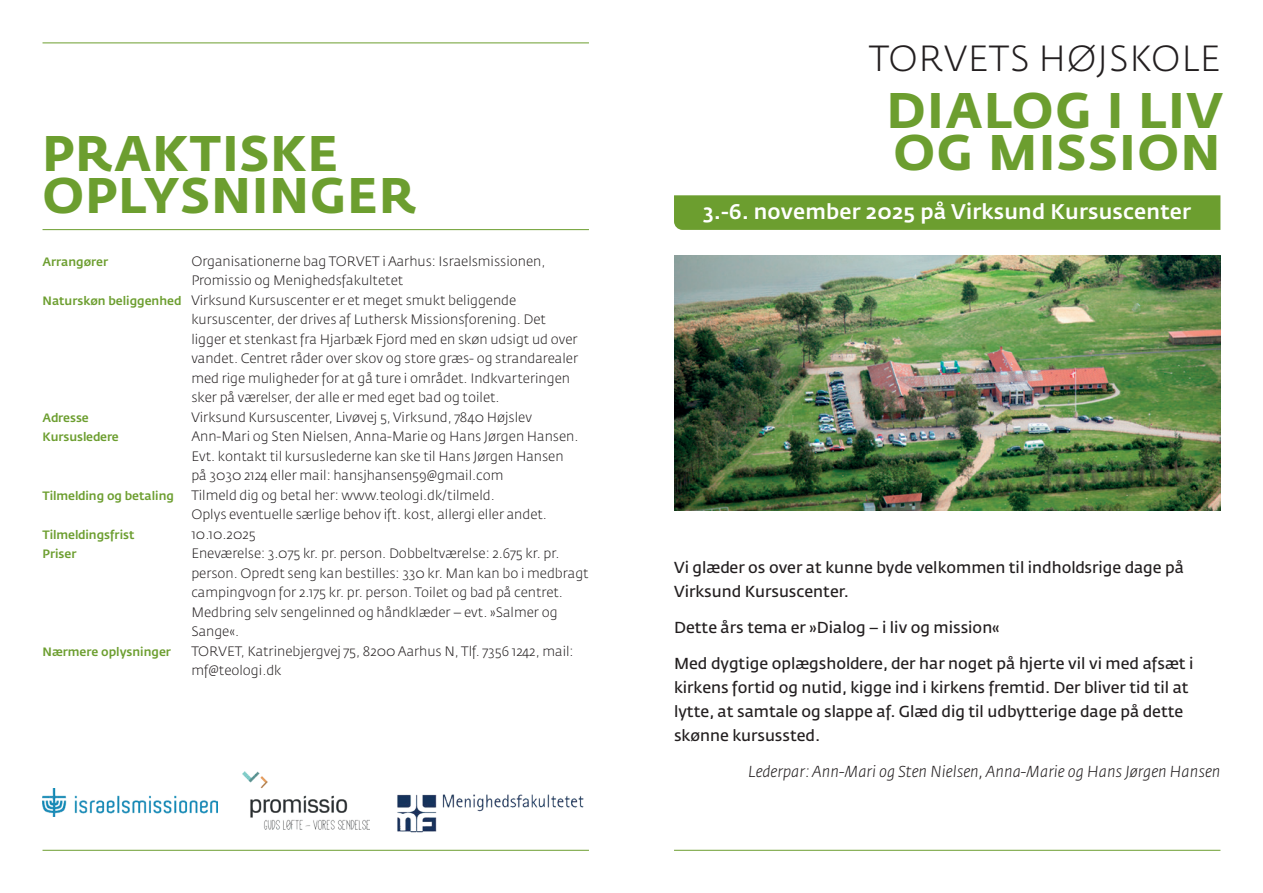
<style>
.page{position:relative;width:1263px;height:893px;background:#fff}
.page>*{position:absolute;margin:0;border:0;box-sizing:border-box;transform-origin:0 0}
.t1{font:700 49.5px/42px "Fedra Sans Pro";letter-spacing:.025em;color:#6c9e2f}
.t2{font:300 36px "Fedra Sans Pro";letter-spacing:.025em;color:#231f20}
.t3{font:500 21px "Fedra Sans Pro";letter-spacing:.01em;color:#fff}
.t4{font:15.75px/24px "Fedra Sans Pro";color:#231f20}
.t5{font:italic 300 15.75px "Fedra Sans Pro";color:#231f20}
.t6{font:300 13.5px/19.5px "Fedra Sans Pro";color:#231f20}
.t7{font:500 12px "Fedra Sans Pro";color:#6c9e2f}
.s1{font-weight:500;font-size:12px;color:#6c9e2f}
</style>
<div class="page">
<img style="left:242px;top:772px;width:128px;height:57px">
<img style="left:43px;top:788px;width:175px;height:28px">
<img style="left:397px;top:794px;width:187px;height:39px">
<hr style="left:43px;top:43px;width:546px;height:1px;background:#6c9e2f">
<hr style="left:43px;top:229px;width:546px;height:1px;background:#6c9e2f">
<hr style="left:43px;top:850px;width:546px;height:1px;background:#6c9e2f">
<hr style="left:674px;top:850px;width:546px;height:1px;background:#6c9e2f">
<div style="left:674px;top:195px;width:546px;height:35px;background:#6c9e2f"></div>
<img style="left:674px;top:255px;width:546px;height:255px">
<h1 class="t1" style="left:43px;top:133px;width:375px">PRAKTISKE<br>OPLYSNINGER</h1>
<p class="t7" style="left:43px;top:256px;width:67px">Arrangører</p>
<p class="t6" style="left:191px;top:252px;width:355px">Organisationerne bag TORVET i Aarhus: Israelsmissionen,</p>
<p class="t6" style="left:191px;top:271px;width:213px">Promissio og Menighedsfakultetet</p>
<p class="t6" style="left:43px;top:291px;width:475px"><span class="s1">Naturskøn beliggenhed</span> Virksund Kursuscenter er et meget smukt beliggende</p>
<p class="t6" style="left:191px;top:310px;width:356px">kursuscenter, der drives af Luthersk Missionsforening. Det</p>
<p class="t6" style="left:191px;top:330px;width:388px">ligger et stenkast fra Hjarbæk Fjord med en skøn udsigt ud over</p>
<p class="t6" style="left:191px;top:349px;width:388px">vandet. Centret råder over skov og store græs- og strandarealer</p>
<p class="t6" style="left:191px;top:369px;width:380px">med rige muligheder for at gå ture i området. Indkvarteringen</p>
<p class="t6" style="left:191px;top:388px;width:310px">sker på værelser, der alle er med eget bad og toilet.</p>
<p class="t7" style="left:43px;top:412px;width:48px">Adresse</p>
<p class="t6" style="left:191px;top:408px;width:342px">Virksund Kursuscenter, Livøvej 5, Virksund, 7840 Højslev</p>
<p class="t7" style="left:43px;top:431px;width:78px">Kursusledere</p>
<p class="t6" style="left:191px;top:427px;width:389px">Ann-Mari og Sten Nielsen, Anna-Marie og Hans Jørgen Hansen.<br>Evt. kontakt til kursuslederne kan ske til Hans Jørgen Hansen på 3030 2124 eller mail: hansjhansen59@gmail.com</p>
<p class="t7" style="left:43px;top:490px;width:133px">Tilmelding og betaling</p>
<p class="t6" style="left:191px;top:486px;width:357px">Tilmeld dig og betal her: www.teologi.dk/tilmeld.<br>Oplys eventuelle særlige behov ift. kost, allergi eller andet.</p>
<p class="t7" style="left:43px;top:529px;width:93px">Tilmeldingsfrist</p>
<p class="t6" style="left:191px;top:525px;width:66px">10.10.2025</p>
<p class="t7" style="left:43px;top:548px;width:35px">Priser</p>
<p class="t6" style="left:191px;top:544px;width:399px">Eneværelse: 3.075 kr. pr. person. Dobbeltværelse: 2.675 kr. pr. person. Opredt seng kan bestilles: 330 kr. Man kan bo i medbragt campingvogn for 2.175 kr. pr. person. Toilet og bad på centret.<br>Medbring selv sengelinned og håndklæder – evt. »Salmer og Sange«.</p>
<p class="t7" style="left:43px;top:646px;width:130px">Nærmere oplysninger</p>
<p class="t6" style="left:191px;top:642px;width:384px">TORVET, Katrinebjergvej 75, 8200 Aarhus N, Tlf. 7356 1242, mail: mf@teologi.dk</p>
<h2 class="t2" style="left:869px;top:39px;width:353px">TORVETS HØJSKOLE</h2>
<h1 class="t1" style="left:887px;top:90px;width:338px">DIALOG I LIV<br>OG MISSION</h1>
<h3 class="t3" style="left:703px;top:202px;width:490px">3.-6. november 2025 på Virksund Kursuscenter</h3>
<p class="t4" style="left:674px;top:556px;width:512px">Vi glæder os over at kunne byde velkommen til indholdsrige dage på<br>Virksund Kursuscenter.</p>
<p class="t4" style="left:674px;top:616px;width:327px">Dette års tema er »Dialog – i liv og mission«</p>
<p class="t4" style="left:674px;top:652px;width:521px">Med dygtige oplægsholdere, der har noget på hjerte vil vi med afsæt i kirkens fortid og nutid, kigge ind i kirkens fremtid. Der bliver tid til at lytte, at samtale og slappe af. Glæd dig til udbytterige dage på dette skønne kursussted.</p>
<p class="t5" style="left:748px;top:764px;width:474px">Lederpar: Ann-Mari og Sten Nielsen, Anna-Marie og Hans Jørgen Hansen</p>
</div>
